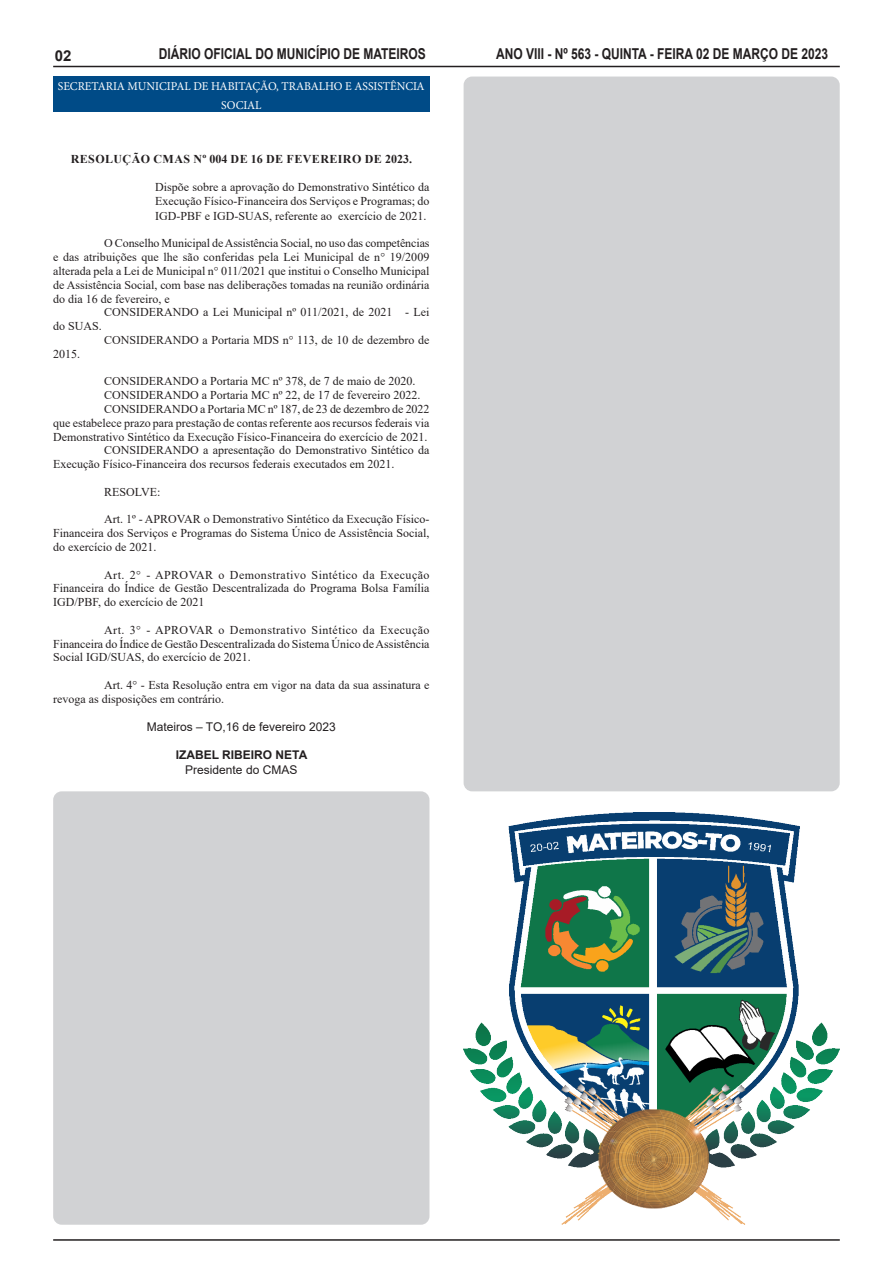
<style>
.page{position:relative;width:893px;height:1263px;background:#fff}
.page>*{position:absolute;margin:0;border:0;box-sizing:border-box;transform-origin:0 0}
.t1{font:700 15px "Arial";color:#231f20;scale:.8 1}
.t2{font:700 15px "Arial";color:#231f20}
.CORPO_DE_TEXTO{font:12px/13.8px "Times New Roman";color:#231f20;text-align:justify}
.EMENTA{font:12px/14.2px "Times New Roman";color:#231f20;text-align:justify}
.t3{font:12px/18.9px "Minion Pro";color:#fff;text-align:center}
.CIDADE_-_cópia{font:12px "Arial";color:#231f20}
.TITULOS{font:700 12px "Times New Roman";letter-spacing:.035em;color:#231f20}
.NOME{font:700 12px "Arial";color:#231f20}
</style>
<div class="page">
<hr style="left:53px;top:66px;width:787px;height:1px;background:#231f20">
<hr style="left:53px;top:1239px;width:787px;height:2px;background:#231f20">
<div style="left:53px;top:77px;width:376px;height:35px;background:#004b87"></div>
<div style="left:464px;top:77px;width:376px;height:714px;background:#d1d2d4;border-radius:9px"></div>
<img style="left:464px;top:812px;width:376px;height:413px">
<div style="left:53px;top:791px;width:376px;height:434px;background:#d1d2d4;border-radius:9px"></div>
<p class="t2" style="left:55px;top:45px;width:18px">02</p>
<p class="t1" style="left:159px;top:44px;width:335px">DIÁRIO OFICIAL DO MUNICÍPIO DE MATEIROS</p>
<p class="t1" style="left:496px;top:43px;width:416px">ANO VIII - Nº 563 - QUINTA - FEIRA 02 DE MARÇO DE 2023</p>
<p class="t3" style="left:58px;top:77px;width:368px">SECRETARIA MUNICIPAL DE HABITAÇÃO, TRABALHO E ASSISTÊNCIA<br>SOCIAL</p>
<p class="TITULOS" style="left:71px;top:150px;width:343px">RESOLUÇÃO CMAS Nº 004 DE 16 DE FEVEREIRO DE 2023.</p>
<p class="EMENTA" style="left:155px;top:180px;width:276px">Dispõe sobre a aprovação do Demonstrativo Sintético da Execução Físico-Financeira dos Serviços e Programas; do IGD-PBF e IGD-SUAS, referente ao exercício de 2021.</p>
<p class="CORPO_DE_TEXTO" style="left:53px;top:236px;width:378px;text-indent:51px">O Conselho Municipal de Assistência Social, no uso das competências e das atribuições que lhe são conferidas pela Lei Municipal de n° 19/2009 alterada pela a Lei de Municipal n° 011/2021 que institui o Conselho Municipal de Assistência Social, com base nas deliberações tomadas na reunião ordinária do dia 16 de fevereiro, e</p>
<p class="CORPO_DE_TEXTO" style="left:104px;top:305px;width:327px">CONSIDERANDO a Lei Municipal nº 011/2021, de 2021 - Lei</p>
<p class="CORPO_DE_TEXTO" style="left:53px;top:319px;width:50px">do SUAS.</p>
<p class="CORPO_DE_TEXTO" style="left:104px;top:333px;width:327px">CONSIDERANDO a Portaria MDS n° 113, de 10 de dezembro de</p>
<p class="CORPO_DE_TEXTO" style="left:53px;top:346px;width:28px">2015.</p>
<p class="CORPO_DE_TEXTO" style="left:104px;top:374px;width:313px">CONSIDERANDO a Portaria MC nº 378, de 7 de maio de 2020.</p>
<p class="CORPO_DE_TEXTO" style="left:104px;top:388px;width:318px">CONSIDERANDO a Portaria MC nº 22, de 17 de fevereiro 2022.</p>
<p class="CORPO_DE_TEXTO" style="left:53px;top:402px;width:378px;text-indent:51px">CONSIDERANDO a Portaria MC nº 187, de 23 de dezembro de 2022 que estabelece prazo para prestação de contas referente aos recursos federais via Demonstrativo Sintético da Execução Físico-Financeira do exercício de 2021.</p>
<p class="CORPO_DE_TEXTO" style="left:53px;top:443px;width:378px;text-indent:51px">CONSIDERANDO a apresentação do Demonstrativo Sintético da<br>Execução Físico-Financeira dos recursos federais executados em 2021.</p>
<p class="CORPO_DE_TEXTO" style="left:104px;top:484px;width:58px">RESOLVE:</p>
<p class="CORPO_DE_TEXTO" style="left:53px;top:512px;width:378px;text-indent:51px">Art. 1º - APROVAR o Demonstrativo Sintético da Execução Físico-Financeira dos Serviços e Programas do Sistema Único de Assistência Social, do exercício de 2021.</p>
<p class="CORPO_DE_TEXTO" style="left:53px;top:567px;width:378px;text-indent:51px">Art. 2° - APROVAR o Demonstrativo Sintético da Execução Financeira do Índice de Gestão Descentralizada do Programa Bolsa Família IGD/PBF, do exercício de 2021</p>
<p class="CORPO_DE_TEXTO" style="left:53px;top:622px;width:378px;text-indent:51px">Art. 3° - APROVAR o Demonstrativo Sintético da Execução Financeira do Índice de Gestão Descentralizada do Sistema Único de Assistência Social IGD/SUAS, do exercício de 2021.</p>
<p class="CORPO_DE_TEXTO" style="left:53px;top:678px;width:378px;text-indent:51px">Art. 4° - Esta Resolução entra em vigor na data da sua assinatura e revoga as disposições em contrário.</p>
<p class="CIDADE_-_cópia" style="left:147px;top:719px;width:190px">Mateiros – TO,16 de fevereiro 2023</p>
<p class="NOME" style="left:176px;top:747px;width:133px">IZABEL RIBEIRO NETA</p>
<p class="CIDADE_-_cópia" style="left:185px;top:761px;width:114px">Presidente do CMAS</p>
</div>
